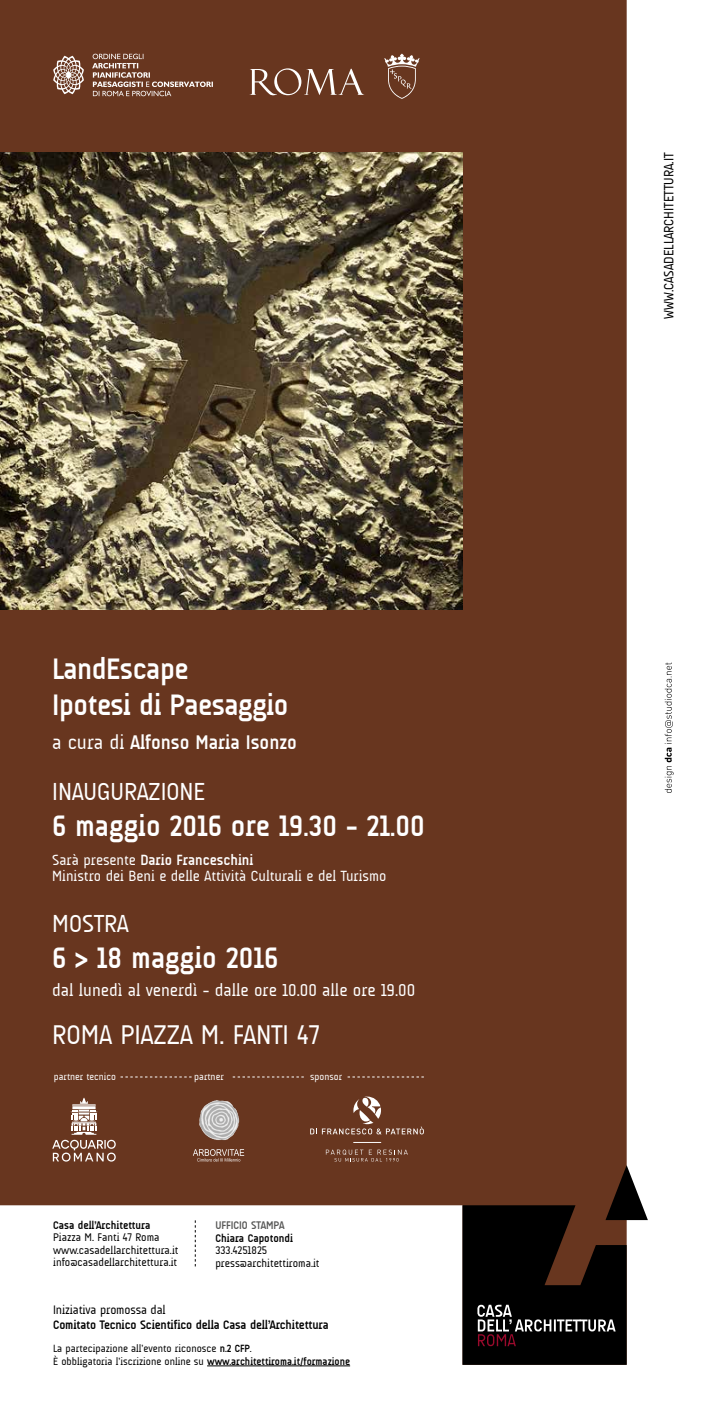
<style>
.page{position:relative;width:709px;height:1418px;background:#fff}
.page>*{position:absolute;margin:0;border:0;box-sizing:border-box;transform-origin:0 0}
.t1{font:700 30px/36px "A Udimat";letter-spacing:-.015em;color:#fff}
.t2{font:27.5px "A Udimat";color:#fff}
.t3{font:25px "A Udimat";color:#fff}
.t4{font:700 20px "A Udimat";color:#fff}
.t5{font:17.5px "A Udimat";color:#fff}
.t6{font:15px/16.2px "A Udimat";color:#fff}
.t7{font:13.75px "A Udimat";color:#000}
.t8{font:700 12.5px "A Udimat";letter-spacing:-.01em;color:#000}
.t9{font:12.5px "A Udimat";letter-spacing:-.01em;color:#000}
.t10{font:11.25px/12.5px "A Udimat";color:#000}
.t11{font:700 11.25px "A Udimat";color:#000}
.t12{font:700 11.25px "A Udimat";color:#575756}
.t13{font:10.62px/12.8px "A Udimat";color:#000}
.t14{font:10px "A Udimat";color:#fff}
.s1{font-weight:400}
.s2{font-weight:700}
</style>
<div class="page">
<div style="left:0;top:0;width:626px;height:1267px;background:#68361f"></div>
<svg style="left:462px;top:1165px;width:186px;height:199px;background:#3b2d27"></svg>
<svg style="left:53px;top:56px;width:31px;height:38px"></svg>
<svg style="left:92px;top:54px;width:121px;height:42px;background:#805743"></svg>
<svg style="left:664px;top:662px;width:9px;height:131px"></svg>
<svg style="left:195px;top:1220px;width:1px;height:46px"></svg>
<hr style="left:207px;top:1365px;width:143px;height:1px;background:#000">
<img style="left:0;top:152px;width:462px;height:457px">
<svg style="left:384px;top:54px;width:35px;height:45px;background:#865e4c"></svg>
<svg style="left:250px;top:68px;width:114px;height:28px;background:#88604e"></svg>
<svg style="left:52px;top:1097px;width:64px;height:64px;background:#8a6351"></svg>
<svg style="left:326px;top:1149px;width:82px;height:12px"></svg>
<svg style="left:310px;top:1096px;width:114px;height:38px;background:#784c37"></svg>
<svg style="left:353px;top:1141px;width:28px;height:1px"></svg>
<img style="left:193px;top:1099px;width:51px;height:45px">
<svg style="left:193px;top:1149px;width:51px;height:12px"></svg>
<svg style="left:120px;top:1076px;width:72px;height:1px"></svg>
<svg style="left:233px;top:1076px;width:71px;height:1px"></svg>
<svg style="left:347px;top:1076px;width:77px;height:1px"></svg>
<h1 class="t1" style="left:52px;top:651px;width:238px">LandEscape<br>Ipotesi di Paesaggio</h1>
<h3 class="t4" style="left:52px;top:731px;width:246px"><span class="s1">a cura di</span> Alfonso Maria Isonzo</h3>
<h3 class="t3" style="left:52px;top:777px;width:155px">INAUGURAZIONE</h3>
<h1 class="t1" style="left:52px;top:808px;width:374px">6 maggio 2016 ore 19.30 - 21.00</h1>
<h3 class="t6" style="left:52px;top:851px;width:336px">Sarà presente <span class="s2">Dario Franceschini<br></span>Ministro dei Beni e delle Attività Culturali e del Turismo</h3>
<h3 class="t3" style="left:52px;top:909px;width:78px">MOSTRA</h3>
<h1 class="t1" style="left:52px;top:940px;width:227px">6 &gt; 18 maggio 2016</h1>
<h3 class="t5" style="left:52px;top:980px;width:364px">dal lunedì al venerdì - dalle ore 10.00 alle ore 19.00</h3>
<h2 class="t2" style="left:52px;top:1019px;width:269px">ROMA PIAZZA M. FANTI 47</h2>
<p class="t14" style="left:54px;top:1070px;width:64px">partner tecnico</p>
<p class="t14" style="left:194px;top:1070px;width:31px">partner</p>
<p class="t14" style="left:310px;top:1070px;width:33px">sponsor</p>
<p class="t11" style="left:53px;top:1218px;width:99px">Casa dell’Architettura</p>
<p class="t10" style="left:53px;top:1231px;width:127px">Piazza M. Fanti 47 Roma www.casadellarchitettura.it info@casadellarchitettura.it</p>
<p class="t12" style="left:215px;top:1218px;width:71px">UFFICIO STAMPA</p>
<p class="t11" style="left:215px;top:1231px;width:79px">Chiara Capotondi</p>
<p class="t10" style="left:215px;top:1243px;width:106px">333.4251825 press@architettiroma.it</p>
<p class="t9" style="left:53px;top:1302px;width:114px">Iniziativa promossa dal</p>
<p class="t8" style="left:53px;top:1317px;width:277px">Comitato Tecnico Scientifico della Casa dell’Architettura</p>
<p class="t13" style="left:53px;top:1341px;width:298px">La partecipazione all’evento riconosce <span class="s2">n.2 CFP</span>.<br>È obbligatoria l’iscrizione online su <span class="s2">www.architettiroma.it/formazione</span></p>
<p class="t7" style="left:661px;top:319px;width:168px;rotate:-90deg">WWW.CASADELLARCHITETTURA.IT</p>
</div>
